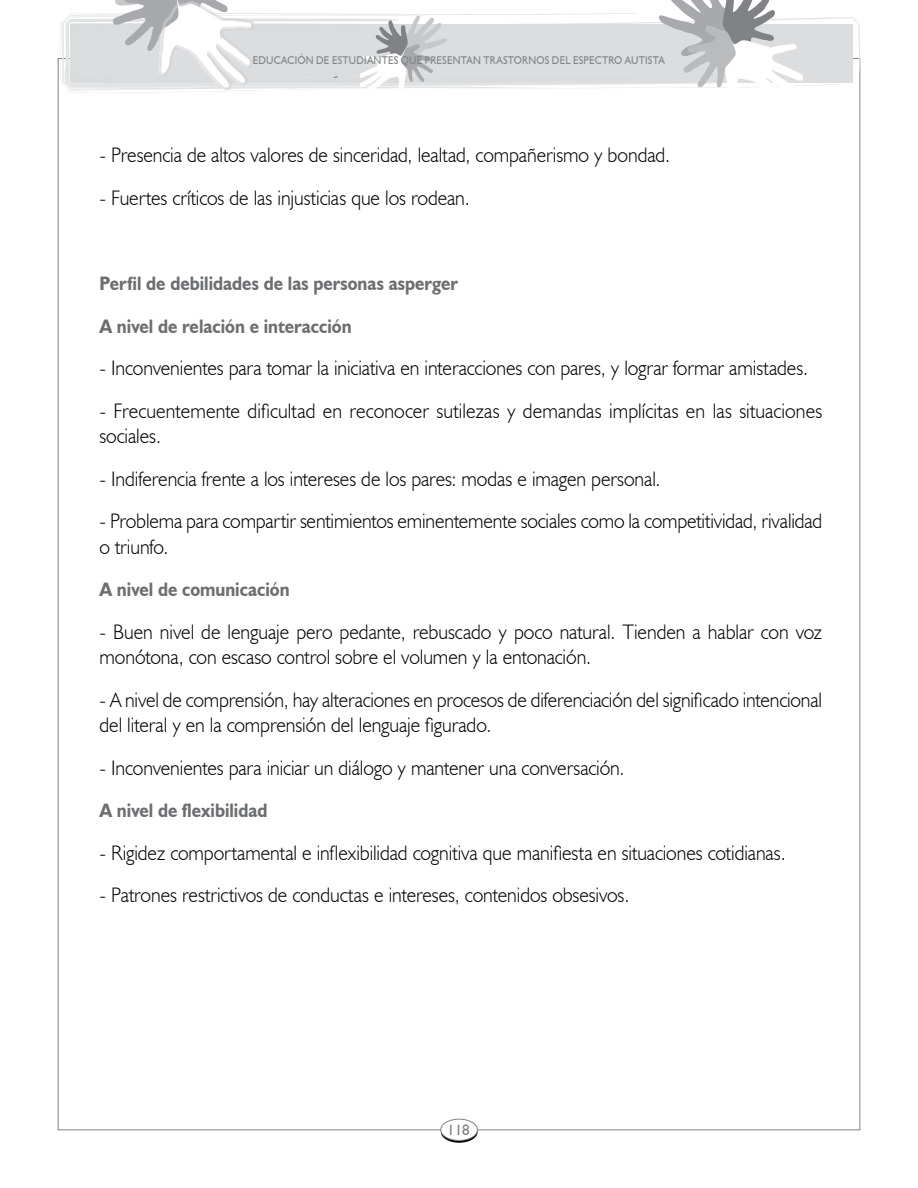
<style>
.page{position:relative;width:918px;height:1188px;background:#fff}
.page>*{position:absolute;margin:0;border:0;box-sizing:border-box;transform-origin:0 0}
.t1{font:300 21px/25.5px "Humanist 521 BT";letter-spacing:-.005em;color:#000;scale:.95 1}
.t2{font:700 19.5px "Humanist 521 BT";color:#6d6e71;scale:.9 1}
.t3{font:15px "Humanist 521 BT";color:#808285}
.t4{font:11.25px "Humanist 521 BT";letter-spacing:.02em;color:#808285;scale:.9 1}
</style>
<div class="page">
<svg style="left:441px;top:1121px;width:37px;height:22px"></svg>
<div style="left:441px;top:1119px;width:36px;height:21px;background:#fff;border-radius:50%"></div>
<div style="left:441px;top:1119px;width:37px;height:22px;border:1px solid #808285;border-radius:50%"></div>
<svg style="left:61px;top:0;width:799px;height:104px"></svg>
<p class="t4" style="left:253px;top:53px;width:459px">EDUCACIÓN DE ESTUDIANTES QUE PRESENTAN TRASTORNOS DEL ESPECTRO AUTISTA</p>
<p class="t1" style="left:99px;top:142px;width:602px">- Presencia de altos valores de sinceridad, lealtad, compañerismo y bondad.</p>
<p class="t1" style="left:99px;top:185px;width:391px">- Fuertes críticos de las injusticias que los rodean.</p>
<p class="t2" style="left:99px;top:271px;width:400px">Perfil de debilidades de las personas asperger</p>
<h3 class="t2" style="left:99px;top:314px;width:282px">A nivel de relación e interacción</h3>
<p class="t1" style="left:99px;top:355px;width:747px">- Inconvenientes para tomar la iniciativa en interacciones con pares, y lograr formar amistades.</p>
<p class="t1" style="left:99px;top:397px;width:762px">- Frecuentemente dificultad en reconocer sutilezas y demandas implícitas en las situaciones sociales.</p>
<p class="t1" style="left:99px;top:465px;width:592px">- Indiferencia frente a los intereses de los pares: modas e imagen personal.</p>
<p class="t1" style="left:99px;top:508px;width:762px">- Problema para compartir sentimientos eminentemente sociales como la competitividad, rivalidad</p>
<p class="t1" style="left:99px;top:533px;width:74px">o triunfo.</p>
<h3 class="t2" style="left:99px;top:577px;width:213px">A nivel de comunicación</h3>
<p class="t1" style="left:99px;top:618px;width:762px">- Buen nivel de lenguaje pero pedante, rebuscado y poco natural. Tienden a hablar con voz monótona, con escaso control sobre el volumen y la entonación.</p>
<p class="t1" style="left:99px;top:686px;width:762px">- A nivel de comprensión, hay alteraciones en procesos de diferenciación del significado intencional del literal y en la comprensión del lenguaje figurado.</p>
<p class="t1" style="left:99px;top:754px;width:554px">- Inconvenientes para iniciar un diálogo y mantener una conversación.</p>
<h3 class="t2" style="left:99px;top:798px;width:188px">A nivel de flexibilidad</h3>
<p class="t1" style="left:99px;top:839px;width:724px">- Rigidez comportamental e inflexibilidad cognitiva que manifiesta en situaciones cotidianas.</p>
<p class="t1" style="left:99px;top:882px;width:559px">- Patrones restrictivos de conductas e intereses, contenidos obsesivos.</p>
<p class="t3" style="left:447px;top:1120px;width:24px">118</p>
</div>
